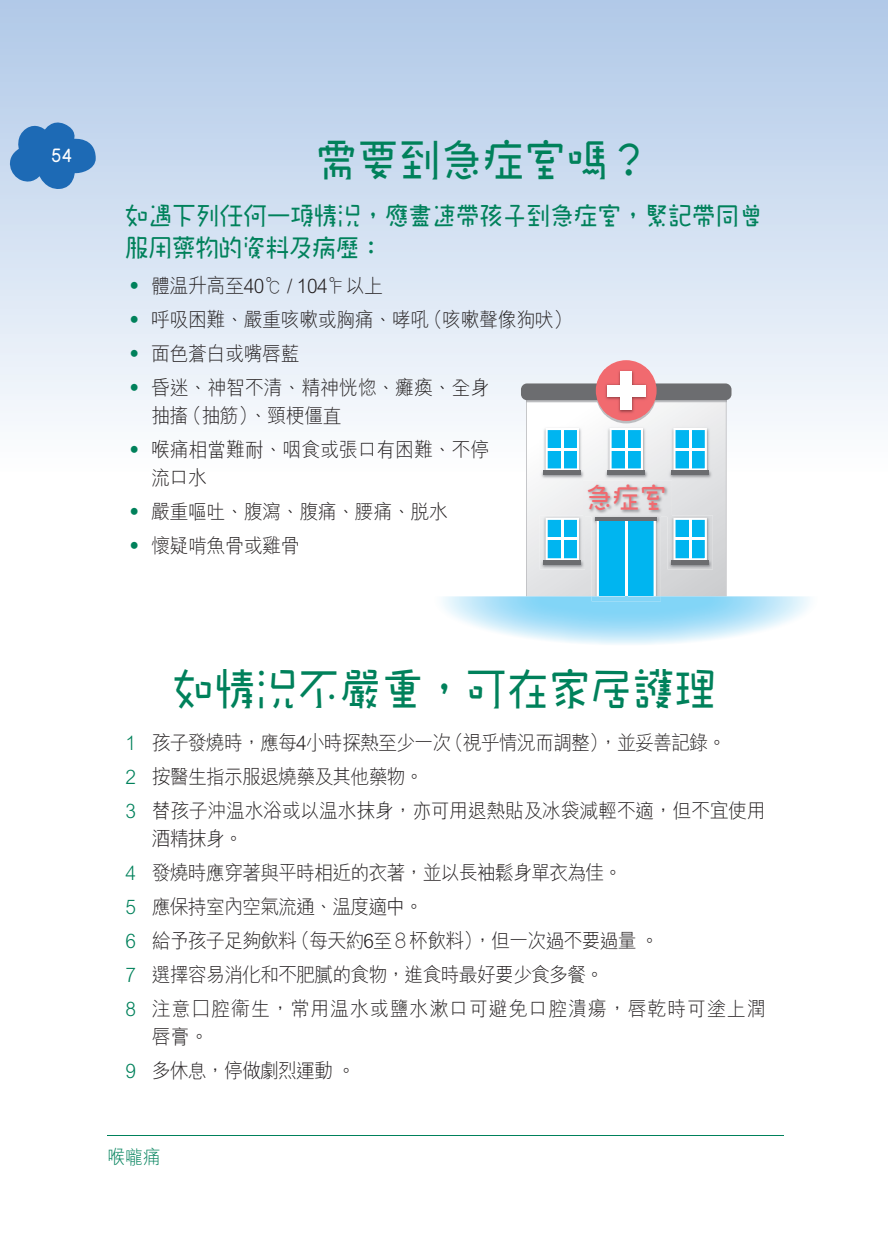
<style>
.page{position:relative;width:888px;height:1236px;background:#fff}
.page>*{position:absolute;margin:0;border:0;box-sizing:border-box;transform-origin:0 0}
.t1{font:44px "DF Pi Pi W5 WIN BF";color:#00815b;scale:.95 1}
.t2{font:28.6px "DF Pi Pi W5 WIN BF";color:#f16a6f;scale:.95 1}
.t3{font:25px/32px "DF Pi Pi W5 WIN BF";letter-spacing:-.015em;color:#00815b;scale:.96 1}
.t4{font:300 20px/28px "M Hei HK";letter-spacing:-.025em;color:#231f20;scale:.95 1}
.t5{font:300 20px "M Hei HK";letter-spacing:-.05em;color:#231f20;scale:.95 1}
.t6{font:300 20px/28px "M Hei HK";letter-spacing:.045em;color:#231f20;scale:.95 1}
.t7{font:300 19px "M Hei HK";color:#00815b;scale:.95 1}
.t8{font:600 19px "M Yuen HK";color:#fff;scale:.95 1}
.s1{color:#00815b}
</style>
<div class="page">
<div style="left:521px;top:383px;width:210px;height:17px;background:#6c6d70;border-radius:6px"></div>
<div style="left:595px;top:360px;width:61px;height:61px;background:#f16a6f;border-radius:50%"></div>
<img style="left:603px;top:369px;width:46px;height:25px">
<div style="left:620px;top:372px;width:12px;height:38px;background:#fff"></div>
<div style="left:607px;top:385px;width:38px;height:12px;background:#fff"></div>
<svg style="left:526px;top:394px;width:200px;height:203px"></svg>
<hr style="left:107px;top:1135px;width:676px;height:1px;background:#00815b">
<svg style="left:4px;top:118px;width:92px;height:72px;background:#6296cc"></svg>
<p class="t8" style="left:51px;top:142px;width:23px">54</p>
<h1 class="t1" style="left:315px;top:138px;width:354px">需要到急症室嗎？</h1>
<h2 class="t3" style="left:125px;top:200px;width:666px">如遇下列任何一項情況，應盡速帶孩子到急症室，緊記帶同曾服用藥物的資料及病歷：</h2>
<p class="t4" style="left:125px;top:271px;width:273px"><span class="s1">‧</span> 體温升高至40℃ / 104℉以上</p>
<p class="t4" style="left:125px;top:305px;width:472px"><span class="s1">‧</span> 呼吸困難、嚴重咳嗽或胸痛、哮吼（咳嗽聲像狗吠）</p>
<p class="t4" style="left:125px;top:339px;width:185px"><span class="s1">‧</span> 面色蒼白或嘴唇藍</p>
<p class="t4" style="left:151px;top:373px;width:357px;text-indent:-26px"><span class="s1">‧</span> 昏迷、神智不清、精神恍惚、癱瘓、全身抽搐（抽筋）、頸梗僵直</p>
<p class="t4" style="left:151px;top:435px;width:357px;text-indent:-26px"><span class="s1">‧</span> 喉痛相當難耐、咽食或張口有困難、不停流口水</p>
<p class="t4" style="left:125px;top:497px;width:341px"><span class="s1">‧</span> 嚴重嘔吐、腹瀉、腹痛、腰痛、脫水</p>
<p class="t4" style="left:125px;top:531px;width:185px"><span class="s1">‧</span> 懷疑啃魚骨或雞骨</p>
<h2 class="t2" style="left:585px;top:483px;width:87px">急症室</h2>
<h1 class="t1" style="left:172px;top:666px;width:574px">如情況不嚴重，可在家居護理</h1>
<p class="t5" style="left:126px;top:728px;width:633px"><span class="s1">1</span> 孩子發燒時，應每4小時探熱至少一次（視乎情況而調整），並妥善記錄。</p>
<p class="t5" style="left:126px;top:762px;width:315px"><span class="s1">2</span> 按醫生指示服退燒藥及其他藥物。</p>
<p class="t4" style="left:152px;top:796px;width:647px;text-indent:-26px"><span class="s1">3</span> 替孩子沖温水浴或以温水抹身，亦可用退熱貼及冰袋減輕不適，但不宜使用酒精抹身。</p>
<p class="t5" style="left:126px;top:858px;width:524px"><span class="s1">4</span> 發燒時應穿著與平時相近的衣著，並以長袖鬆身單衣為佳。</p>
<p class="t5" style="left:126px;top:892px;width:315px"><span class="s1">5</span> 應保持室內空氣流通、温度適中。</p>
<p class="t5" style="left:126px;top:926px;width:563px"><span class="s1">6</span> 給予孩子足夠飲料（每天約6至８杯飲料），但一次過不要過量 。</p>
<p class="t5" style="left:126px;top:960px;width:505px"><span class="s1">7</span> 選擇容易消化和不肥膩的食物，進食時最好要少食多餐。</p>
<p class="t6" style="left:152px;top:994px;width:647px;text-indent:-26px"><span class="s1">8</span> 注意囗腔衞生，常用温水或鹽水漱口可避免口腔潰瘍，唇乾時可塗上潤唇膏。</p>
<p class="t5" style="left:126px;top:1056px;width:244px"><span class="s1">9</span> 多休息，停做劇烈運動 。</p>
<p class="t7" style="left:107px;top:1143px;width:58px">喉嚨痛</p>
</div>
